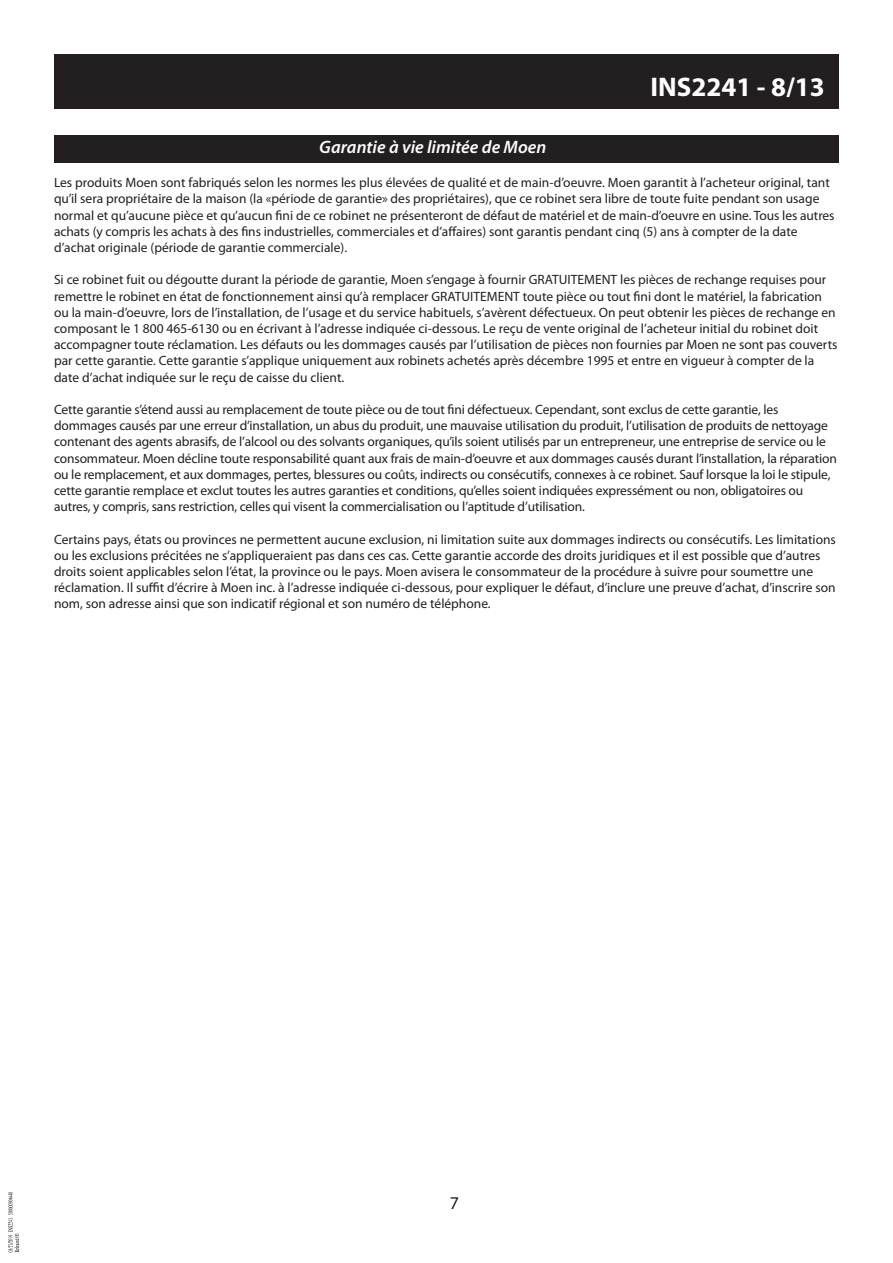
<style>
.page{position:relative;width:893px;height:1263px;background:#fff}
.page>*{position:absolute;margin:0;border:0;box-sizing:border-box;transform-origin:0 0}
.t1{font:700 27px "Myriad Pro";color:#fff}
.t2{font:italic 600 18px "Myriad Pro";color:#fff}
.t3{font:18px "Myriad Pro";color:#231f20}
.t4{font:13.5px/16.2px "Myriad Pro";color:#231f20}
</style>
<div class="page">
<div style="left:54px;top:54px;width:785px;height:54px;background:#231f20"></div>
<div style="left:54px;top:135px;width:785px;height:27px;background:#231f20"></div>
<svg style="left:8px;top:1192px;width:11px;height:60px"></svg>
<h2 class="t2" style="left:319px;top:136px;width:229px">Garantie à vie limitée de Moen</h2>
<h1 class="t1" style="left:651px;top:69px;width:176px">INS2241 - 8/13</h1>
<p class="t4" style="left:54px;top:174px;width:782px">Les produits Moen sont fabriqués selon les normes les plus élevées de qualité et de main-d’oeuvre. Moen garantit à l’acheteur original, tant qu’il sera propriétaire de la maison (la «période de garantie» des propriétaires), que ce robinet sera libre de toute fuite pendant son usage normal et qu’aucune pièce et qu’aucun fini de ce robinet ne présenteront de défaut de matériel et de main-d’oeuvre en usine. Tous les autres achats (y compris les achats à des fins industrielles, commerciales et d’affaires) sont garantis pendant cinq (5) ans à compter de la date d’achat originale (période de garantie commerciale).</p>
<p class="t4" style="left:54px;top:271px;width:785px">Si ce robinet fuit ou dégoutte durant la période de garantie, Moen s’engage à fournir GRATUITEMENT les pièces de rechange requises pour remettre le robinet en état de fonctionnement ainsi qu’à remplacer GRATUITEMENT toute pièce ou tout fini dont le matériel, la fabrication ou la main-d’oeuvre, lors de l’installation, de l’usage et du service habituels, s’avèrent défectueux. On peut obtenir les pièces de rechange en composant le 1 800 465-6130 ou en écrivant à l’adresse indiquée ci-dessous. Le reçu de vente original de l’acheteur initial du robinet doit accompagner toute réclamation. Les défauts ou les dommages causés par l’utilisation de pièces non fournies par Moen ne sont pas couverts par cette garantie. Cette garantie s’applique uniquement aux robinets achetés après décembre 1995 et entre en vigueur à compter de la date d’achat indiquée sur le reçu de caisse du client.</p>
<p class="t4" style="left:54px;top:401px;width:784px">Cette garantie s’étend aussi au remplacement de toute pièce ou de tout fini défectueux. Cependant, sont exclus de cette garantie, les dommages causés par une erreur d’installation, un abus du produit, une mauvaise utilisation du produit, l’utilisation de produits de nettoyage contenant des agents abrasifs, de l’alcool ou des solvants organiques, qu’ils soient utilisés par un entrepreneur, une entreprise de service ou le consommateur. Moen décline toute responsabilité quant aux frais de main-d’oeuvre et aux dommages causés durant l’installation, la réparation ou le remplacement, et aux dommages, pertes, blessures ou coûts, indirects ou consécutifs, connexes à ce robinet. Sauf lorsque la loi le stipule, cette garantie remplace et exclut toutes les autres garanties et conditions, qu’elles soient indiquées expressément ou non, obligatoires ou autres, y compris, sans restriction, celles qui visent la commercialisation ou l’aptitude d’utilisation.</p>
<p class="t4" style="left:54px;top:531px;width:783px">Certains pays, états ou provinces ne permettent aucune exclusion, ni limitation suite aux dommages indirects ou consécutifs. Les limitations ou les exclusions précitées ne s’appliqueraient pas dans ces cas. Cette garantie accorde des droits juridiques et il est possible que d’autres droits soient applicables selon l’état, la province ou le pays. Moen avisera le consommateur de la procédure à suivre pour soumettre une réclamation. Il suffit d’écrire à Moen inc. à l’adresse indiquée ci-dessous, pour expliquer le défaut, d’inclure une preuve d’achat, d’inscrire son nom, son adresse ainsi que son indicatif régional et son numéro de téléphone.</p>
<h2 class="t3" style="left:450px;top:1192px;width:11px">7</h2>
</div>
